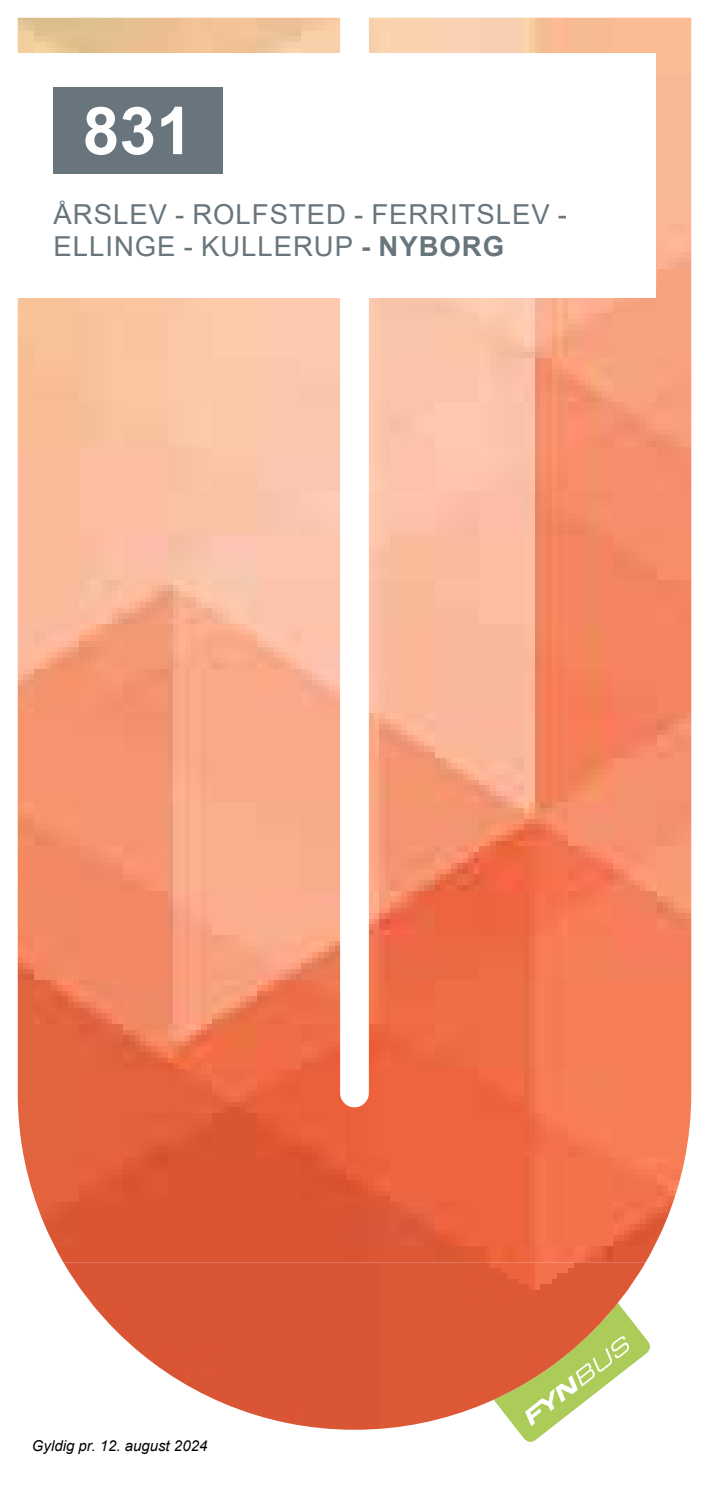
<style>
.page{position:relative;width:709px;height:1489px;background:#fff}
.page>*{position:absolute;margin:0;border:0;box-sizing:border-box;transform-origin:0 0}
.t1{font:700 66px "Arial";color:#fff}
.t2{font:27.5px/32.5px "Arial";letter-spacing:.035em;color:#68757d}
.t3{font:italic 15px "Arial";color:#000}
.s1{font-weight:700}
</style>
<div class="page">
<svg style="left:516px;top:1429px;width:34px;height:13px"></svg>
<img style="left:18px;top:18px;width:673px;height:1244px">
<img style="left:63px;top:1262px;width:582px;height:167px">
<div style="left:0;top:53px;width:656px;height:245px;background:#fff"></div>
<div style="left:53px;top:87px;width:169px;height:86px;background:#68757d"></div>
<h1 class="t1" style="left:83px;top:84px;width:112px">831</h1>
<p class="t2" style="left:54px;top:197px;width:515px">ÅRSLEV - ROLFSTED - FERRITSLEV -<br>ELLINGE - KULLERUP <span class="s1">- NYBORG</span></p>
<p class="t3" style="left:32px;top:1435px;width:177px">Gyldig pr. 12. august 2024</p>
</div>
